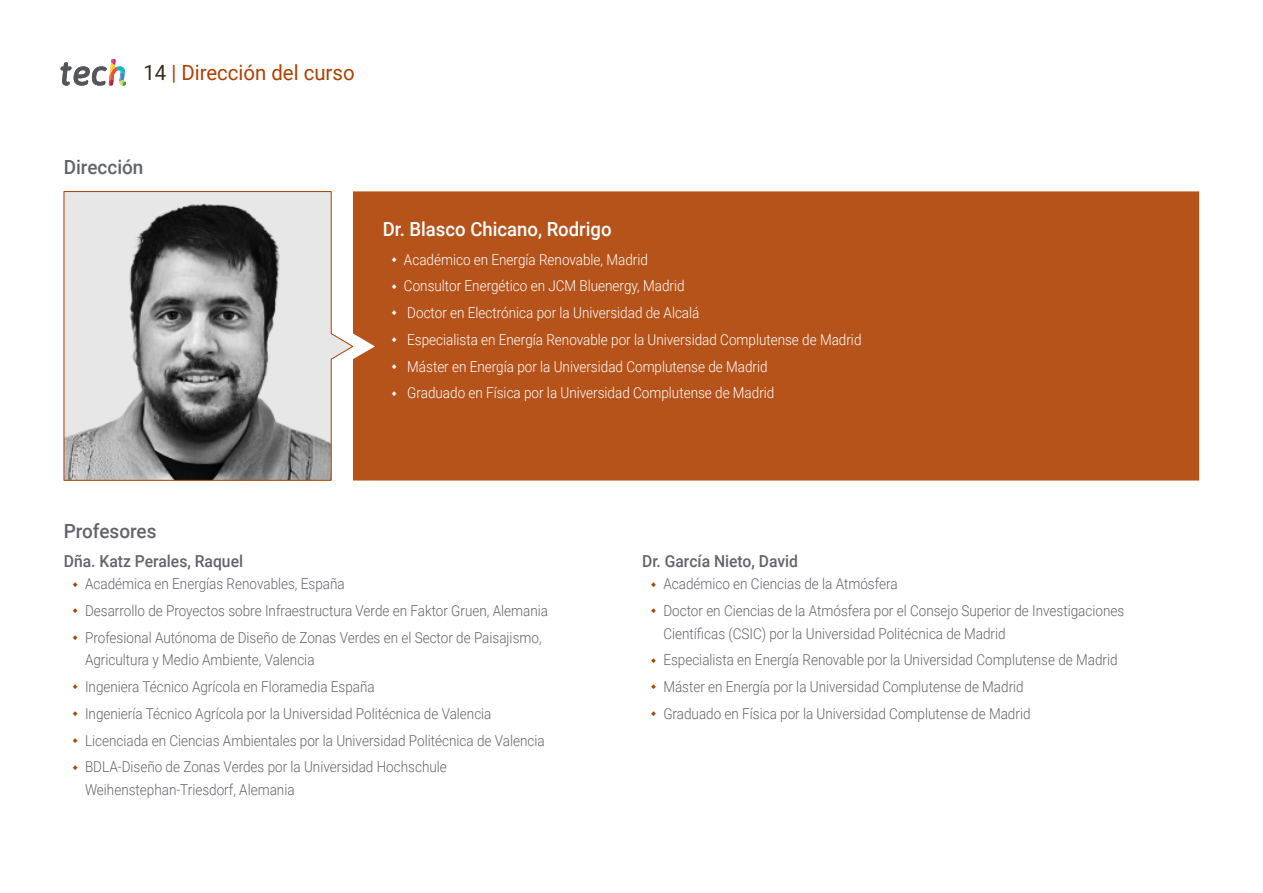
<style>
.page{position:relative;width:1263px;height:893px;background:#fff}
.page>*{position:absolute;margin:0;border:0;box-sizing:border-box;transform-origin:0 0}
.t1{font:21px "Roboto";color:#ae4000}
.t2{font:500 19.5px "Roboto";color:#fff;scale:.95 1}
.t3{font:500 19.5px "Roboto";color:#61646a}
.t4{font:500 16.5px "Roboto";color:#61646a;scale:.95 1}
.t5{font:300 15px/26.7px "Roboto";color:#61646a;scale:.9 1}
.t6{font:300 15px/26.7px "Roboto";color:#fff;scale:.9 1}
.s1{color:#312e20}
</style>
<div class="page">
<div style="left:353px;top:191px;width:846px;height:290px;background:#b6531a"></div>
<svg style="left:64px;top:191px;width:289px;height:290px;background:#aba9a9"></svg>
<svg style="left:61px;top:59px;width:65px;height:27px"></svg>
<svg style="left:392px;top:257px;width:5px;height:5px"></svg>
<svg style="left:392px;top:284px;width:5px;height:5px"></svg>
<svg style="left:392px;top:310px;width:5px;height:5px"></svg>
<svg style="left:392px;top:337px;width:5px;height:5px"></svg>
<svg style="left:392px;top:364px;width:5px;height:5px"></svg>
<svg style="left:392px;top:391px;width:5px;height:5px"></svg>
<h1 class="t1" style="left:144px;top:57px;width:213px"><span class="s1">14</span> | Dirección del curso</h1>
<h2 class="t3" style="left:64px;top:154px;width:81px">Dirección</h2>
<h2 class="t3" style="left:64px;top:517px;width:94px">Profesores</h2>
<h2 class="t2" style="left:383px;top:215px;width:242px">Dr. Blasco Chicano, Rodrigo</h2>
<p class="t6" style="left:404px;top:245px;width:510px">Académico en Energía Renovable, Madrid<br>Consultor Energético en JCM Bluenergy, Madrid<br>Doctor en Electrónica por la Universidad de Alcalá<br>Especialista en Energía Renovable por la Universidad Complutense de Madrid Máster en Energía por la Universidad Complutense de Madrid<br>Graduado en Física por la Universidad Complutense de Madrid</p>
<p class="t4" style="left:64px;top:550px;width:190px">Dña. Katz Perales, Raquel</p>
<p class="t5" style="left:85px;top:570px;width:516px">Académica en Energías Renovables, España<br>Desarrollo de Proyectos sobre Infraestructura Verde en Faktor Gruen, Alemania<br>Profesional Autónoma de Diseño de Zonas Verdes en el Sector de Paisajismo,</p>
<p class="t5" style="left:85px;top:646px;width:512px">Agricultura y Medio Ambiente, Valencia<br>Ingeniera Técnico Agrícola en Floramedia España<br>Ingeniería Técnico Agrícola por la Universidad Politécnica de Valencia Licenciada en Ciencias Ambientales por la Universidad Politécnica de Valencia BDLA-Diseño de Zonas Verdes por la Universidad Hochschule</p>
<p class="t5" style="left:85px;top:776px;width:234px">Weihenstephan-Triesdorf, Alemania</p>
<p class="t4" style="left:642px;top:550px;width:166px">Dr. García Nieto, David</p>
<p class="t5" style="left:663px;top:570px;width:513px">Académico en Ciencias de la Atmósfera<br>Doctor en Ciencias de la Atmósfera por el Consejo Superior de Investigaciones</p>
<p class="t5" style="left:663px;top:619px;width:506px">Científicas (CSIC) por la Universidad Politécnica de Madrid<br>Especialista en Energía Renovable por la Universidad Complutense de Madrid Máster en Energía por la Universidad Complutense de Madrid<br>Graduado en Física por la Universidad Complutense de Madrid</p>
</div>
